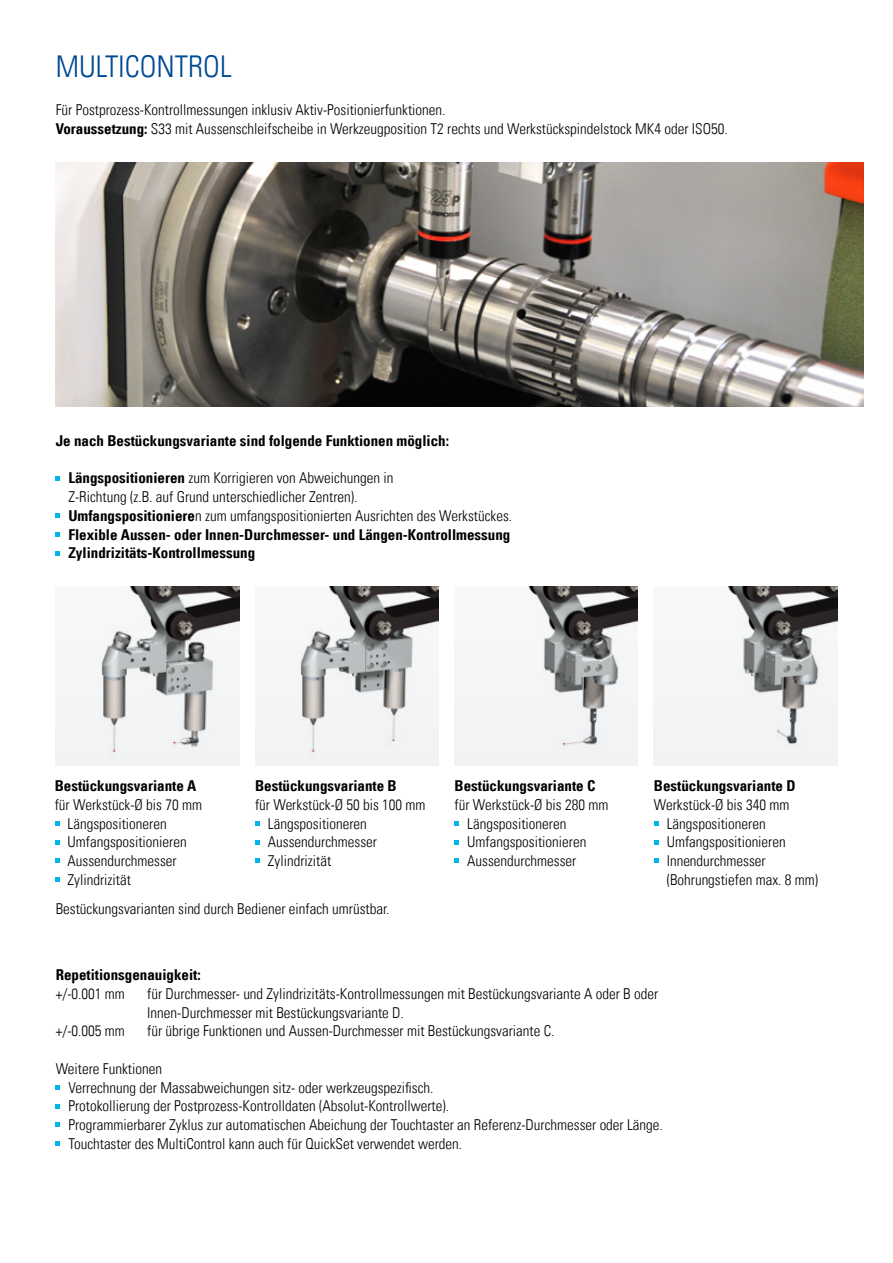
<style>
.page{position:relative;width:893px;height:1263px;background:#fff}
.page>*{position:absolute;margin:0;border:0;box-sizing:border-box;transform-origin:0 0}
.t1{font:30px "Univers Com 47 Light Cond";color:#004a94}
.t2{font:15px/18.8px "Univers Com 47 Light Cond";color:#000}
.t3{font:15px/18.8px "Univers Com 67 Bold Cond";color:#000}
.s1{font-family:"Univers Com 67 Bold Cond"}
</style>
<div class="page">
<div style="left:56px;top:586px;width:183px;height:179px;background:#f4f5f6"></div>
<div style="left:255px;top:586px;width:183px;height:179px;background:#f4f5f6"></div>
<div style="left:454px;top:586px;width:184px;height:179px;background:#f4f5f6"></div>
<div style="left:654px;top:586px;width:183px;height:179px;background:#f4f5f6"></div>
<svg style="left:55px;top:821px;width:4px;height:4px"></svg>
<svg style="left:55px;top:840px;width:4px;height:4px"></svg>
<svg style="left:55px;top:858px;width:4px;height:5px"></svg>
<svg style="left:55px;top:877px;width:4px;height:5px"></svg>
<svg style="left:255px;top:821px;width:5px;height:4px"></svg>
<svg style="left:255px;top:840px;width:5px;height:4px"></svg>
<svg style="left:255px;top:858px;width:5px;height:5px"></svg>
<svg style="left:454px;top:821px;width:5px;height:4px"></svg>
<svg style="left:454px;top:840px;width:5px;height:4px"></svg>
<svg style="left:454px;top:858px;width:5px;height:5px"></svg>
<svg style="left:654px;top:821px;width:4px;height:4px"></svg>
<svg style="left:654px;top:840px;width:4px;height:4px"></svg>
<svg style="left:654px;top:858px;width:4px;height:5px"></svg>
<img style="left:56px;top:162px;width:808px;height:244px">
<img style="left:101px;top:586px;width:138px;height:170px">
<img style="left:300px;top:586px;width:138px;height:170px">
<img style="left:528px;top:586px;width:110px;height:160px">
<img style="left:728px;top:586px;width:109px;height:159px">
<svg style="left:56px;top:476px;width:4px;height:4px"></svg>
<svg style="left:56px;top:513px;width:4px;height:5px"></svg>
<svg style="left:56px;top:532px;width:4px;height:5px"></svg>
<svg style="left:56px;top:551px;width:4px;height:4px"></svg>
<svg style="left:56px;top:1085px;width:4px;height:5px"></svg>
<svg style="left:56px;top:1104px;width:4px;height:4px"></svg>
<svg style="left:56px;top:1123px;width:4px;height:4px"></svg>
<svg style="left:56px;top:1141px;width:4px;height:5px"></svg>
<h1 class="t1" style="left:56px;top:49px;width:177px">MULTICONTROL</h1>
<p class="t2" style="left:56px;top:100px;width:673px">Für Postprozess-Kontrollmessungen inklusiv Aktiv-Positionierfunktionen.<br><span class="s1">Voraussetzung:</span> S33 mit Aussenschleifscheibe in Werkzeugposition T2 rechts und Werkstückspindelstock MK4 oder ISO50.</p>
<p class="t3" style="left:56px;top:431px;width:395px">Je nach Bestückungsvariante sind folgende Funktionen möglich:</p>
<p class="t2" style="left:68px;top:469px;width:445px"><span class="s1">Längspositionieren</span> zum Korrigieren von Abweichungen in<br>Z-Richtung (z.B. auf Grund unterschiedlicher Zentren).<br><span class="s1">Umfangspositioniere</span>n zum umfangspositionierten Ausrichten des Werkstückes.</p>
<p class="t3" style="left:68px;top:525px;width:443px">Flexible Aussen- oder Innen-Durchmesser- und Längen-Kontrollmessung<br>Zylindrizitäts-Kontrollmessung</p>
<p class="t3" style="left:55px;top:776px;width:143px">Bestückungsvariante A</p>
<p class="t2" style="left:68px;top:795px;width:136px;text-indent:-13px">für Werkstück-Ø bis 70 mm<br>Längspositioneren<br>Umfangspositionieren<br>Aussendurchmesser<br>Zylindrizität</p>
<p class="t3" style="left:255px;top:776px;width:143px">Bestückungsvariante B</p>
<p class="t2" style="left:268px;top:795px;width:159px;text-indent:-13px">für Werkstück-Ø 50 bis 100 mm<br>Längspositioneren<br>Aussendurchmesser<br>Zylindrizität</p>
<p class="t2" style="left:56px;top:899px;width:335px">Bestückungsvarianten sind durch Bediener einfach umrüstbar.</p>
<p class="t3" style="left:454px;top:776px;width:142px">Bestückungsvariante C</p>
<p class="t2" style="left:467px;top:795px;width:143px;text-indent:-13px">für Werkstück-Ø bis 280 mm<br>Längspositioneren<br>Umfangspositionieren<br>Aussendurchmesser</p>
<p class="t3" style="left:654px;top:776px;width:143px">Bestückungsvariante D</p>
<p class="t2" style="left:667px;top:795px;width:153px;text-indent:-13px">Werkstück-Ø bis 340 mm<br>Längspositioneren<br>Umfangspositionieren<br>Innendurchmesser (Bohrungstiefen max. 8 mm)</p>
<p class="t3" style="left:56px;top:965px;width:147px">Repetitionsgenauigkeit:</p>
<p class="t2" style="left:56px;top:984px;width:71px">+/-0.001 mm</p>
<p class="t2" style="left:147px;top:984px;width:512px">für Durchmesser- und Zylindrizitäts-Kontrollmessungen mit Bestückungsvariante A oder B oder<br>Innen-Durchmesser mit Bestückungsvariante D.</p>
<p class="t2" style="left:56px;top:1022px;width:71px">+/-0.005 mm</p>
<p class="t2" style="left:147px;top:1022px;width:409px">für übrige Funktionen und Aussen-Durchmesser mit Bestückungsvariante C.</p>
<p class="t2" style="left:68px;top:1059px;width:596px;text-indent:-13px">Weitere Funktionen<br>Verrechnung der Massabweichungen sitz- oder werkzeugspezifisch.<br>Protokollierung der Postprozess-Kontrolldaten (Absolut-Kontrollwerte).<br>Programmierbarer Zyklus zur automatischen Abeichung der Touchtaster an Referenz-Durchmesser oder Länge.<br>Touchtaster des MultiControl kann auch für QuickSet verwendet werden.</p>
</div>
